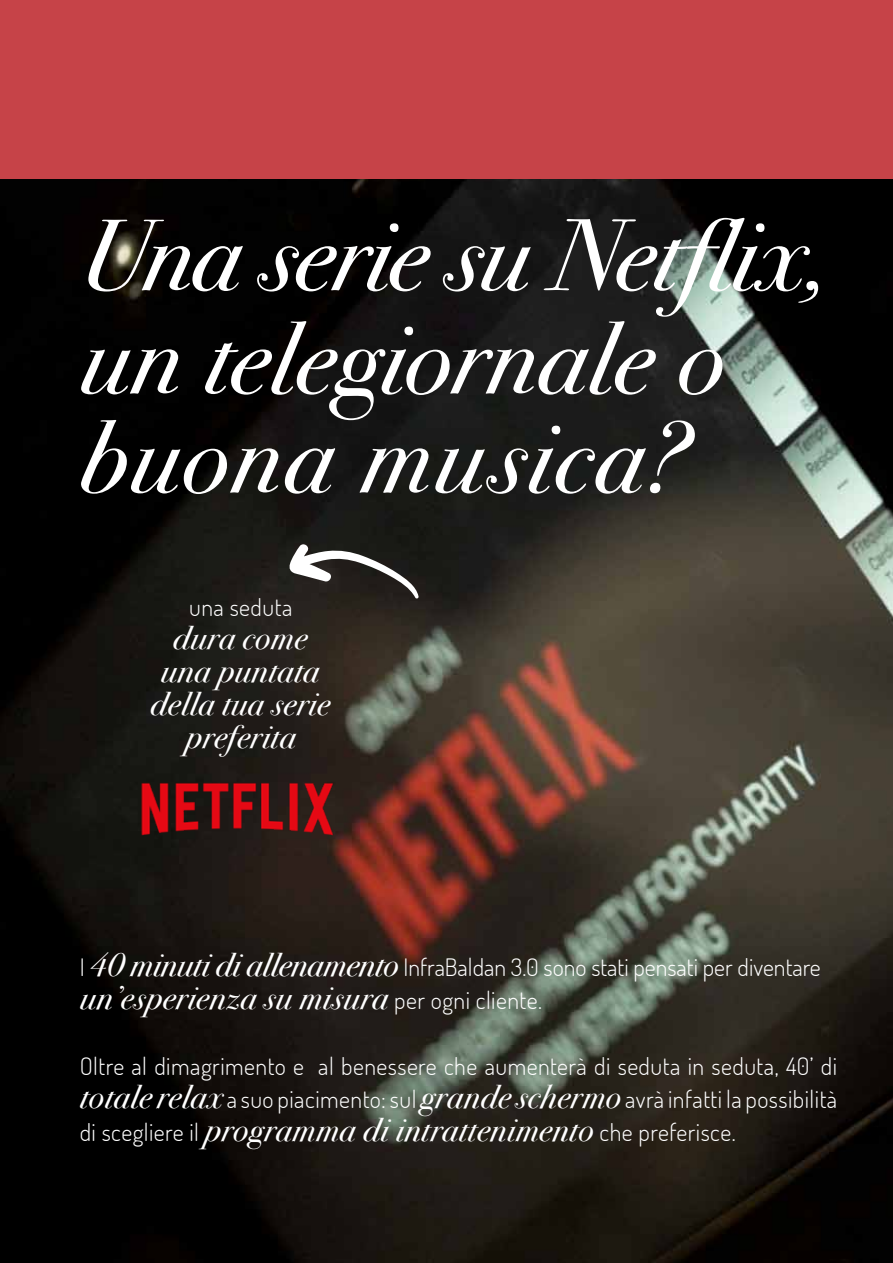
<style>
.page{position:relative;width:893px;height:1263px;background:#fff}
.page>*{position:absolute;margin:0;border:0;box-sizing:border-box;transform-origin:0 0}
.t1{font:italic 102px/101.1px "Bodoni Svty Two ITCTT";letter-spacing:.01em;color:#fff}
.t2{font:italic 33px/33px "Bodoni Svty Two ITCTT";letter-spacing:.02em;color:#fff;text-align:center}
.t3{font:300 24px/33px "Dosis";letter-spacing:.015em;color:#fff;text-align:justify}
.s1{font-family:"Bodoni Svty Two ITCTT";font-weight:400;font-style:italic;font-size:33px}
.s2{font-family:"Dosis";font-weight:300;font-style:normal;font-size:24px}
</style>
<div class="page">
<img style="left:0;top:179px;width:893px;height:1084px">
<div style="left:0;top:0;width:893px;height:179px;background:#c64348"></div>
<img style="left:120px;top:740px;width:234px;height:131px">
<svg style="left:288px;top:541px;width:131px;height:58px"></svg>
<h1 class="t1" style="left:80px;top:198px;width:751px">Una serie su Netflix, un telegiornale o buona musica?</h1>
<p class="t3" style="left:189px;top:590px;width:105px">una seduta</p>
<h2 class="t2" style="left:151px;top:619px;width:181px">dura come una puntata della tua serie preferita</h2>
<p class="t3" style="left:80px;top:950px;width:742px">I <span class="s1">40 minuti di allenamento</span> InfraBaldan 3.0 sono stati pensati per diventare</p>
<h2 class="t2" style="left:80px;top:979px;width:464px">un’esperienza su misura <span class="s2">per ogni cliente.</span></h2>
<p class="t3" style="left:80px;top:1049px;width:759px">Oltre al dimagrimento e al benessere che aumenterà di seduta in seduta, 40’ di <span class="s1">totale relax</span> a suo piacimento: sul <span class="s1">grande schermo</span> avrà infatti la possibilità di scegliere il <span class="s1">programma di intrattenimento</span> che preferisce.</p>
</div>
